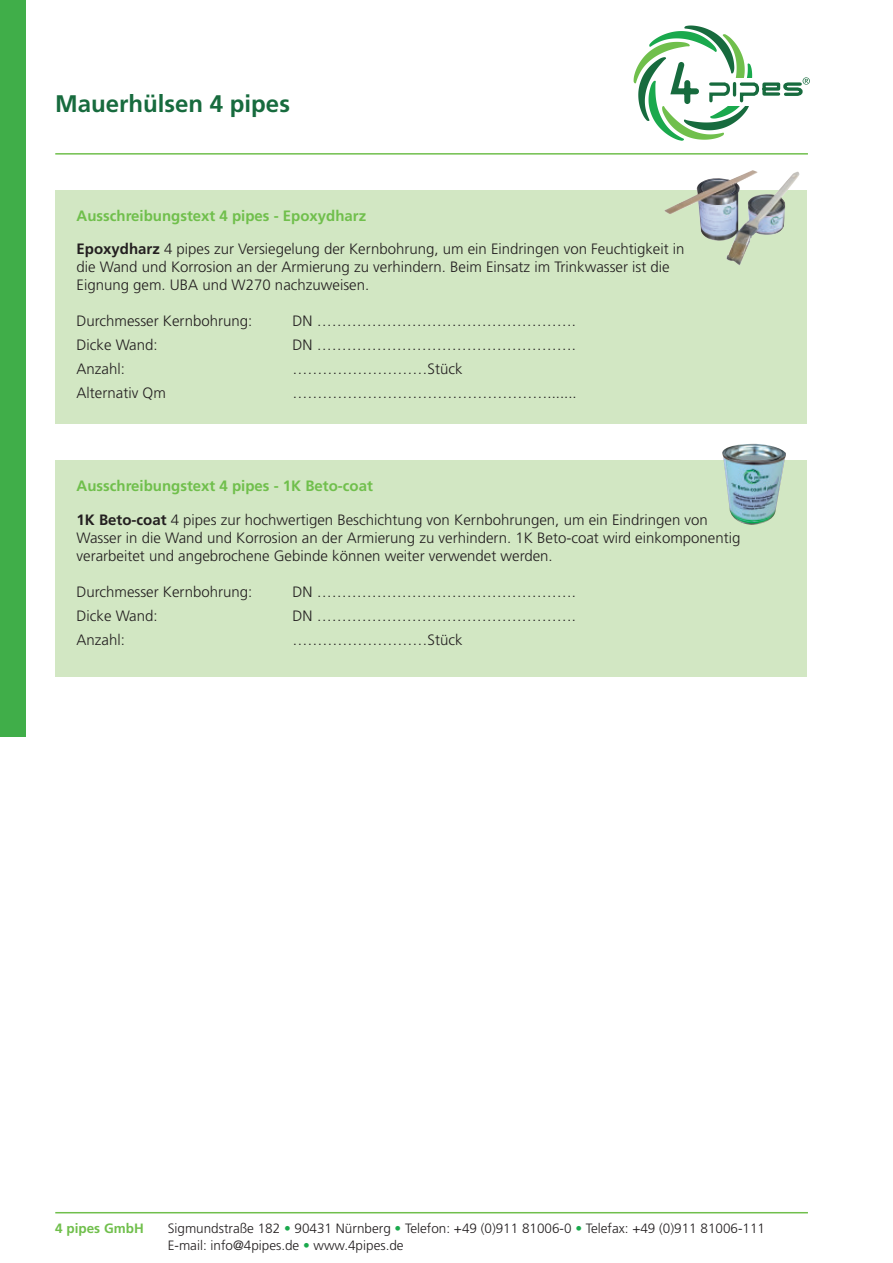
<style>
.page{position:relative;width:893px;height:1263px;background:#fff}
.page>*{position:absolute;margin:0;border:0;box-sizing:border-box;transform-origin:0 0}
.t1{font:700 24px "Frutiger";color:#176b3e}
.t2{font:300 15px/18px "Frutiger";color:#231f20}
.t3{font:700 15px "Frutiger";color:#70bf4c}
.t4{font:300 13.5px/16.5px "Frutiger";color:#231f20}
.t5{font:700 13.5px "Frutiger";color:#70bf4c}
.s1{font-weight:700}
.s2{color:#1aa94d}
</style>
<div class="page">
<hr style="left:55px;top:1212px;width:753px;height:1px;background:#70bf4c">
<hr style="left:55px;top:153px;width:753px;height:2px;background:#70bf4c">
<svg style="left:634px;top:26px;width:176px;height:115px"></svg>
<div style="left:55px;top:190px;width:751px;height:233px;background:#d2e7c3"></div>
<div style="left:55px;top:460px;width:751px;height:216px;background:#d2e7c3"></div>
<img style="left:664px;top:170px;width:136px;height:96px">
<img style="left:722px;top:444px;width:64px;height:81px">
<div style="left:0;top:0;width:26px;height:737px;background:#40ae49"></div>
<h1 class="t1" style="left:55px;top:90px;width:236px">Mauerhülsen 4 pipes</h1>
<p class="t3" style="left:77px;top:207px;width:291px">Ausschreibungstext 4 pipes - Epoxydharz</p>
<p class="t2" style="left:77px;top:240px;width:609px"><span class="s1">Epoxydharz</span> 4 pipes zur Versiegelung der Kernbohrung, um ein Eindringen von Feuchtigkeit in die Wand und Korrosion an der Armierung zu verhindern. Beim Einsatz im Trinkwasser ist die<br>Eignung gem. UBA und W270 nachzuweisen.</p>
<p class="t2" style="left:77px;top:312px;width:177px">Durchmesser Kernbohrung:</p>
<p class="t2" style="left:293px;top:312px;width:285px">DN …………………………………………….</p>
<p class="t2" style="left:77px;top:336px;width:83px">Dicke Wand:</p>
<p class="t2" style="left:293px;top:336px;width:285px">DN …………………………………………….</p>
<p class="t2" style="left:77px;top:360px;width:50px">Anzahl:</p>
<p class="t2" style="left:293px;top:360px;width:171px">………………………Stück</p>
<p class="t2" style="left:77px;top:384px;width:91px">Alternativ Qm</p>
<p class="t2" style="left:293px;top:384px;width:286px">…………………………………………….......</p>
<p class="t3" style="left:77px;top:477px;width:298px">Ausschreibungstext 4 pipes - 1K Beto-coat</p>
<p class="t2" style="left:77px;top:510px;width:665px"><span class="s1">1K Beto-coat</span> 4 pipes zur hochwertigen Beschichtung von Kernbohrungen, um ein Eindringen von<br>Wasser in die Wand und Korrosion an der Armierung zu verhindern. 1K Beto-coat wird einkomponentig verarbeitet und angebrochene Gebinde können weiter verwendet werden.</p>
<p class="t2" style="left:77px;top:582px;width:177px">Durchmesser Kernbohrung:</p>
<p class="t2" style="left:293px;top:582px;width:285px">DN …………………………………………….</p>
<p class="t2" style="left:77px;top:606px;width:83px">Dicke Wand:</p>
<p class="t2" style="left:293px;top:606px;width:285px">DN …………………………………………….</p>
<p class="t2" style="left:77px;top:630px;width:50px">Anzahl:</p>
<p class="t2" style="left:293px;top:630px;width:171px">………………………Stück</p>
<p class="t5" style="left:55px;top:1220px;width:90px">4 pipes GmbH</p>
<p class="t4" style="left:168px;top:1220px;width:599px">Sigmundstraße 182 <span class="s2">•</span> 90431 Nürnberg <span class="s2">•</span> Telefon: +49 (0)911 81006-0 <span class="s2">•</span> Telefax: +49 (0)911 81006-111<br>E-mail: info@4pipes.de <span class="s2">•</span> www.4pipes.de</p>
</div>
